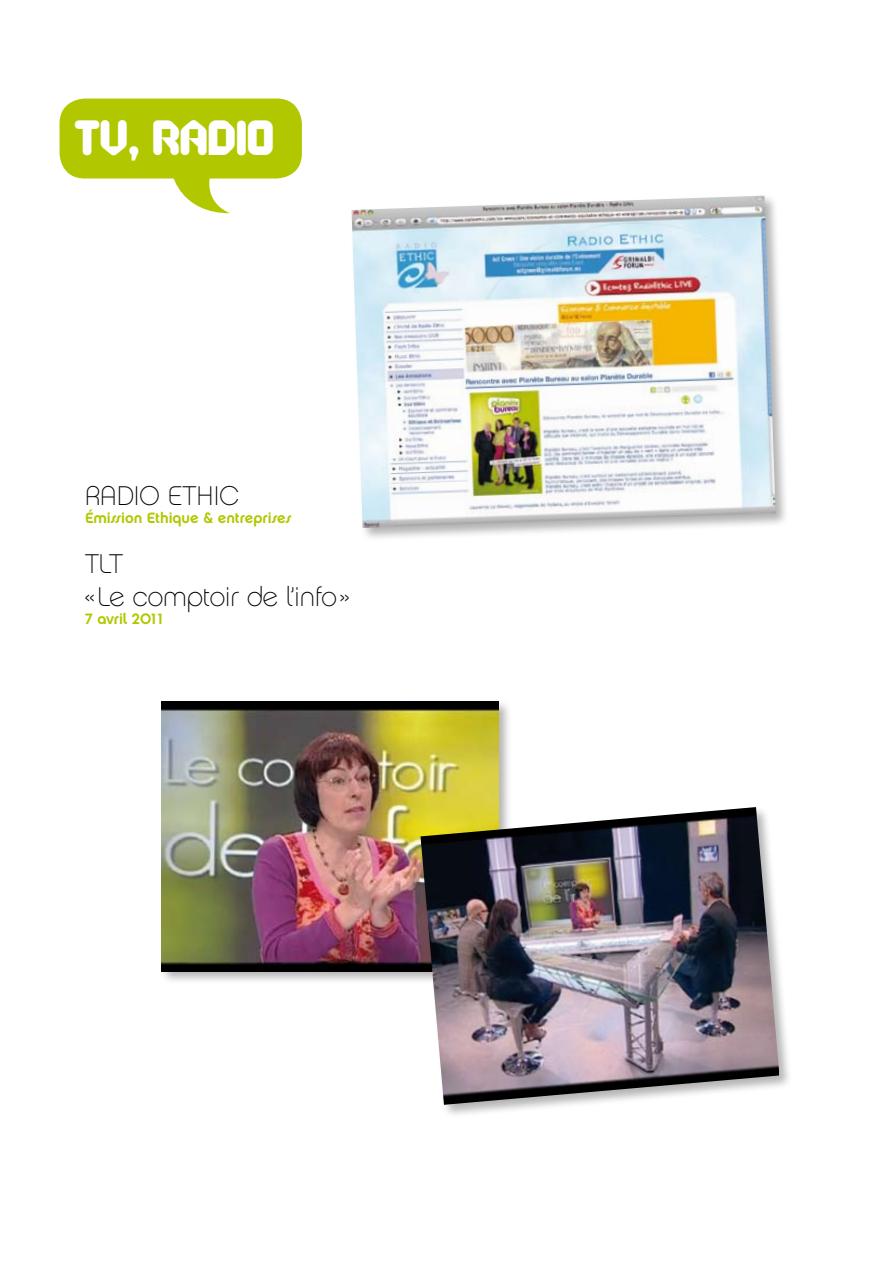
<style>
.page{position:relative;width:893px;height:1263px;background:#fff}
.page>*{position:absolute;margin:0;border:0;box-sizing:border-box;transform-origin:0 0}
.t1{font:49.5px "File";color:#fff}
.t2{font:27px/32.4px "Chalet Paris Nineteen Seventy";color:#000}
.t3{font:15px "Chalet New York Nineteen Seventy";color:#b1c800}
</style>
<div class="page">
<div style="left:60px;top:99px;width:242px;height:80px;background:#b1c800;border-radius:25px"></div>
<svg style="left:173px;top:178px;width:57px;height:35px"></svg>
<div style="left:349px;top:193px;width:440px;height:348px;background:#000;opacity:.3"></div>
<img style="left:351px;top:196px;width:425px;height:332px">
<div style="left:159px;top:699px;width:353px;height:286px;background:#000;opacity:.3"></div>
<img style="left:162px;top:702px;width:336px;height:269px">
<div style="left:418px;top:805px;width:374px;height:313px;background:#000;opacity:.3"></div>
<img style="left:420px;top:807px;width:359px;height:298px">
<h1 class="t1" style="left:75px;top:118px;width:201px">TV, RADIO</h1>
<h2 class="t2" style="left:85px;top:480px;width:16px">RADIO</h2>
<h2 class="t2" style="left:168px;top:480px;width:73px">ETHIC</h2>
<p class="t3" style="left:85px;top:509px;width:208px">Émission Ethique &amp; entreprises</p>
<h2 class="t2" style="left:85px;top:548px;width:266px">TLT<br>« Le comptoir de l’info»</h2>
<p class="t3" style="left:85px;top:609px;width:80px">7 avril 2011</p>
</div>
